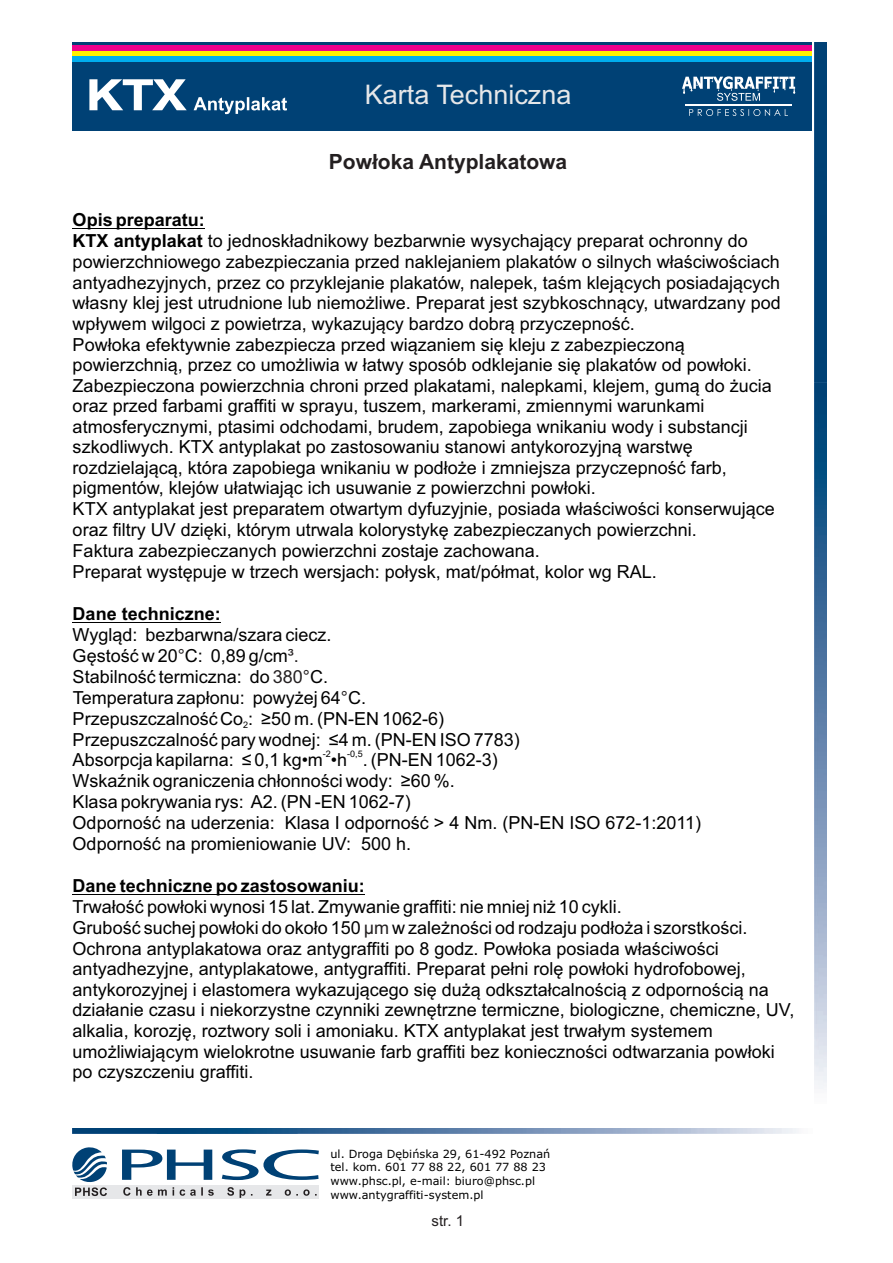
<style>
.page{position:relative;width:893px;height:1263px;background:#fff}
.page>*{position:absolute;margin:0;border:0;box-sizing:border-box;transform-origin:0 0}
.t1{font:27px "Arial";color:#e6e7e9}
.t2{font:700 21px "Arial";color:#231f20}
.t3{font:18px/20.7px "Arial";color:#000}
.t4{font:700 18px "Arial";color:#000}
.t5{font:15px "Arial";color:#231f20}
.t6{font:11.25px/13.6px "Verdana";color:#000}
.t7{font:9px "Arial";color:#000}
.s1{font-weight:700}
.s2{color:#231f20}
</style>
<div class="page">
<div style="left:72px;top:43px;width:740px;height:88px;background:#004175"></div>
<div style="left:72px;top:46px;width:740px;height:5px;background:#ed028c"></div>
<div style="left:72px;top:51px;width:740px;height:5px;background:#fff101"></div>
<div style="left:72px;top:56px;width:740px;height:5px;background:#00aeef"></div>
<hr style="left:73px;top:228px;width:132px;height:1px;background:#000">
<hr style="left:73px;top:622px;width:148px;height:1px;background:#000">
<hr style="left:73px;top:894px;width:292px;height:1px;background:#000">
<img style="left:814px;top:43px;width:13px;height:1046px">
<img style="left:72px;top:1128px;width:726px;height:6px">
<svg style="left:89px;top:79px;width:98px;height:31px"></svg>
<svg style="left:194px;top:97px;width:93px;height:17px"></svg>
<svg style="left:689px;top:109px;width:99px;height:7px"></svg>
<hr style="left:685px;top:104px;width:107px;height:2px;background:#fff">
<svg style="left:682px;top:76px;width:113px;height:25px"></svg>
<svg style="left:122px;top:1149px;width:197px;height:31px"></svg>
<div style="left:72px;top:1185px;width:247px;height:13px;background:#e6e7e9"></div>
<svg style="left:123px;top:1187px;width:194px;height:11px"></svg>
<svg style="left:72px;top:1147px;width:35px;height:49px"></svg>
<h1 class="t1" style="left:365px;top:85px;width:208px">Karta Techniczna</h1>
<p class="t2" style="left:329px;top:154px;width:240px">Powłoka Antyplakatowa</p>
<p class="t3" style="left:73px;top:211px;width:710px"><span class="s1">Opis preparatu:<br>KTX antyplakat</span> to jednoskładnikowy bezbarwnie wysychający preparat ochronny do powierzchniowego zabezpieczania przed naklejaniem plakatów o silnych właściwościach antyadhezyjnych, przez co przyklejanie plakatów, nalepek, taśm klejących posiadających własny klej jest utrudnione lub niemożliwe. Preparat jest szybkoschnący, utwardzany pod wpływem wilgoci z powietrza, wykazujący bardzo dobrą przyczepność.<br>Powłoka efektywnie zabezpiecza przed wiązaniem się kleju z zabezpieczoną powierzchnią, przez co umożliwia w łatwy sposób odklejanie się plakatów od powłoki.<br>Zabezpieczona powierzchnia chroni przed plakatami, nalepkami, klejem, gumą do żucia oraz przed farbami graffiti w sprayu, tuszem, markerami, zmiennymi warunkami atmosferycznymi, ptasimi odchodami, brudem, zapobiega wnikaniu wody i substancji szkodliwych. KTX antyplakat po zastosowaniu stanowi antykorozyjną warstwę rozdzielającą, która zapobiega wnikaniu w podłoże i zmniejsza przyczepność farb, pigmentów, klejów ułatwiając ich usuwanie z powierzchni powłoki.<br>KTX antyplakat jest preparatem otwartym dyfuzyjnie, posiada właściwości konserwujące oraz filtry UV dzięki, którym utrwala kolorystykę zabezpieczanych powierzchni.<br>Faktura zabezpieczanych powierzchni zostaje zachowana.<br>Preparat występuje w trzech wersjach: połysk, mat/półmat, kolor wg RAL.</p>
<p class="t4" style="left:73px;top:607px;width:150px">Dane techniczne:</p>
<p class="t3" style="left:73px;top:626px;width:373px">Wygląd: bezbarwna/szara ciecz.<br>Gęstość w 20<span class="s2">°</span>C: 0,89 g/cm<span class="s2">³.<br></span>Stabilność termiczna: do <span class="s2">380°</span>C.<br>Temperatura zapłonu: powyżej 64<span class="s2">°</span>C.<br>PrzepuszczalnośćCo : ≥50 m. (PN-EN 1062-6)</p>
<p class="t7" style="left:243px;top:722px;width:7px">2</p>
<p class="t3" style="left:73px;top:730px;width:449px">Przepuszczalność pary wodnej: ≤4 m. (PN-EN ISO 7783)</p>
<p class="t7" style="left:323px;top:751px;width:10px">-2</p>
<p class="t7" style="left:347px;top:751px;width:17px">-0,5</p>
<p class="t3" style="left:73px;top:751px;width:630px">Absorpcja kapilarna: ≤ 0,1 kg•m •h . (PN-EN 1062-3)<br>Wskaźnik ograniczenia chłonności wody: ≥60 %.<br>Klasa pokrywania rys: A2. (PN -EN 1062-7)<br>Odporność na uderzenia: Klasa I odporność &gt; 4 Nm. (PN-EN ISO 672-1:2011)<br>Odporność na promieniowanie UV: 500 h.</p>
<p class="t4" style="left:73px;top:879px;width:294px">Dane techniczne po zastosowaniu:</p>
<p class="t3" style="left:73px;top:898px;width:723px">Trwałość powłoki wynosi 15 lat. Zmywanie graffiti: nie mniej niż 10 cykli.<br>Grubość suchej powłoki do około 150 <span class="s2">µm</span> w zależności od rodzaju podłoża i szorstkości.<br>Ochrona antyplakatowa oraz antygraffiti po 8 godz. Powłoka posiada właściwości antyadhezyjne, antyplakatowe, antygraffiti. Preparat pełni rolę powłoki hydrofobowej, antykorozyjnej i elastomera wykazującego się dużą odkształcalnością z odpornością na działanie czasu i niekorzystne czynniki zewnętrzne termiczne, biologiczne, chemiczne, UV, alkalia, korozję, roztwory soli i amoniaku. KTX antyplakat jest trwałym systemem umożliwiającym wielokrotne usuwanie farb graffiti bez konieczności odtwarzania powłoki po czyszczeniu graffiti.</p>
<p class="t6" style="left:330px;top:1148px;width:221px">ul. Droga Dębińska 29, 61-492 Poznań tel. kom. 601 77 88 22, 601 77 88 23 www.phsc.pl, e-mail: biuro@phsc.pl www.antygraffiti-system.pl</p>
<p class="t5" style="left:432px;top:1215px;width:34px">str. 1</p>
</div>
